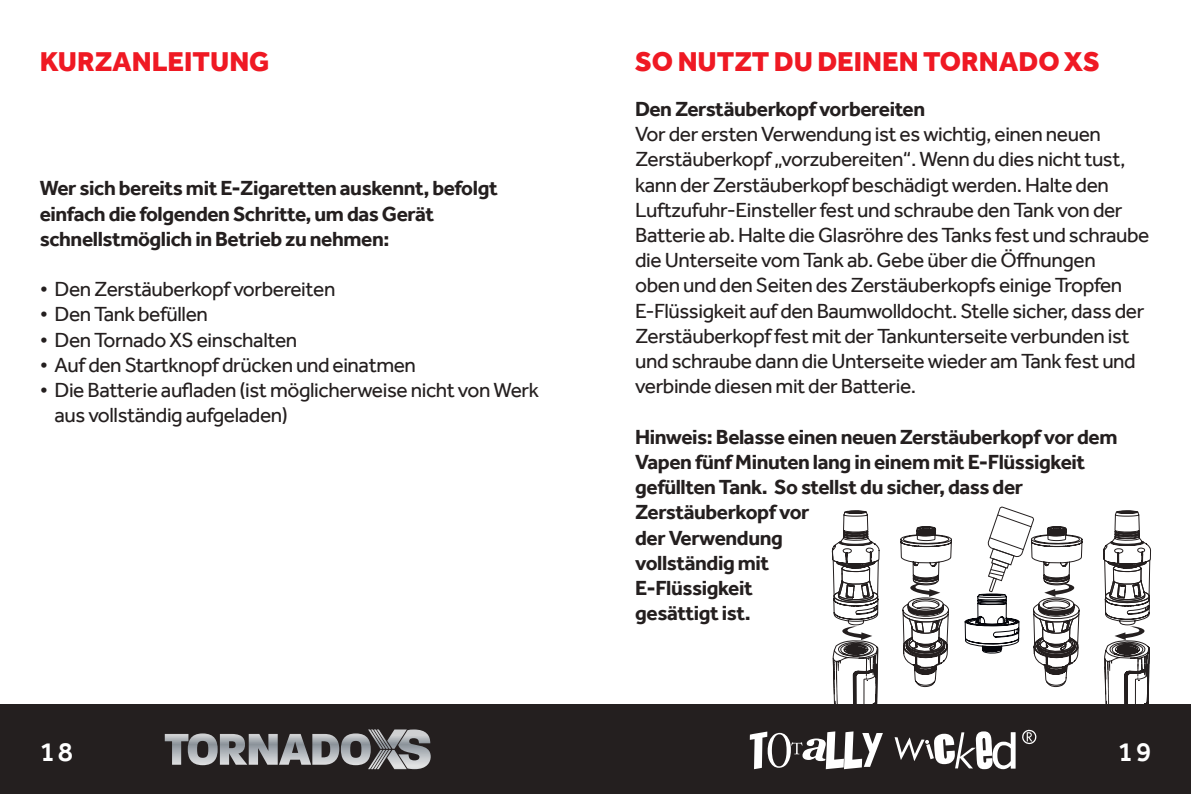
<style>
.page{position:relative;width:1191px;height:794px;background:#fff}
.page>*{position:absolute;margin:0;border:0;box-sizing:border-box;transform-origin:0 0}
.t1{font:800 28px "Effra";color:#ef1923}
.t2{font:500 28px "Effra";color:#fff}
.t3{font:21px/25.2px "Effra";letter-spacing:-.02em;color:#241f1f}
.t4{font:700 21px/25.2px "Effra";letter-spacing:-.02em;color:#241f1f}
</style>
<div class="page">
<div style="left:0;top:704px;width:595px;height:90px;background:#241f1f"></div>
<div style="left:595px;top:704px;width:596px;height:90px;background:#241f1f"></div>
<svg style="left:165px;top:729px;width:266px;height:40px"></svg>
<svg style="left:749px;top:731px;width:134px;height:38px"></svg>
<svg style="left:894px;top:731px;width:121px;height:38px"></svg>
<svg style="left:1022px;top:729px;width:14px;height:15px"></svg>
<svg style="left:831px;top:511px;width:48px;height:193px"></svg>
<svg style="left:900px;top:526px;width:52px;height:162px"></svg>
<svg style="left:1103px;top:511px;width:47px;height:193px"></svg>
<svg style="left:964px;top:506px;width:118px;height:182px"></svg>
<h1 class="t1" style="left:40px;top:44px;width:231px">KURZANLEITUNG</h1>
<p class="t4" style="left:40px;top:175px;width:459px">Wer sich bereits mit E-Zigaretten auskennt, befolgt einfach die folgenden Schritte, um das Gerät schnellstmöglich in Betrieb zu nehmen:</p>
<p class="t3" style="left:40px;top:276px;width:297px">• Den Zerstäuberkopf vorbereiten</p>
<p class="t3" style="left:40px;top:301px;width:170px">• Den Tank befüllen</p>
<p class="t3" style="left:40px;top:327px;width:259px">• Den Tornado XS einschalten</p>
<p class="t3" style="left:40px;top:352px;width:378px">• Auf den Startknopf drücken und einatmen</p>
<p class="t3" style="left:54px;top:377px;width:486px;text-indent:-15px">• Die Batterie aufladen (ist möglicherweise nicht von Werk aus vollständig aufgeladen)</p>
<h1 class="t1" style="left:635px;top:44px;width:466px">SO NUTZT DU DEINEN TORNADO XS</h1>
<p class="t4" style="left:635px;top:96px;width:291px">Den Zerstäuberkopf vorbereiten</p>
<p class="t3" style="left:635px;top:121px;width:516px">Vor der ersten Verwendung ist es wichtig, einen neuen Zerstäuberkopf „vorzubereiten“. Wenn du dies nicht tust, kann der Zerstäuberkopf beschädigt werden. Halte den Luftzufuhr-Einsteller fest und schraube den Tank von der Batterie ab. Halte die Glasröhre des Tanks fest und schraube die Unterseite vom Tank ab. Gebe über die Öffnungen<br>oben und den Seiten des Zerstäuberkopfs einige Tropfen E-Flüssigkeit auf den Baumwolldocht. Stelle sicher, dass der Zerstäuberkopf fest mit der Tankunterseite verbunden ist und schraube dann die Unterseite wieder am Tank fest und verbinde diesen mit der Batterie.</p>
<p class="t4" style="left:635px;top:424px;width:484px">Hinweis: Belasse einen neuen Zerstäuberkopf vor dem<br>Vapen fünf Minuten lang in einem mit E-Flüssigkeit gefüllten Tank. So stellst du sicher, dass der<br>Zerstäuberkopf vor<br>der Verwendung<br>vollständig mit<br>E-Flüssigkeit<br>gesättigt ist.</p>
<h1 class="t2" style="left:40px;top:734px;width:35px">18</h1>
<h1 class="t2" style="left:1118px;top:734px;width:35px">19</h1>
</div>
